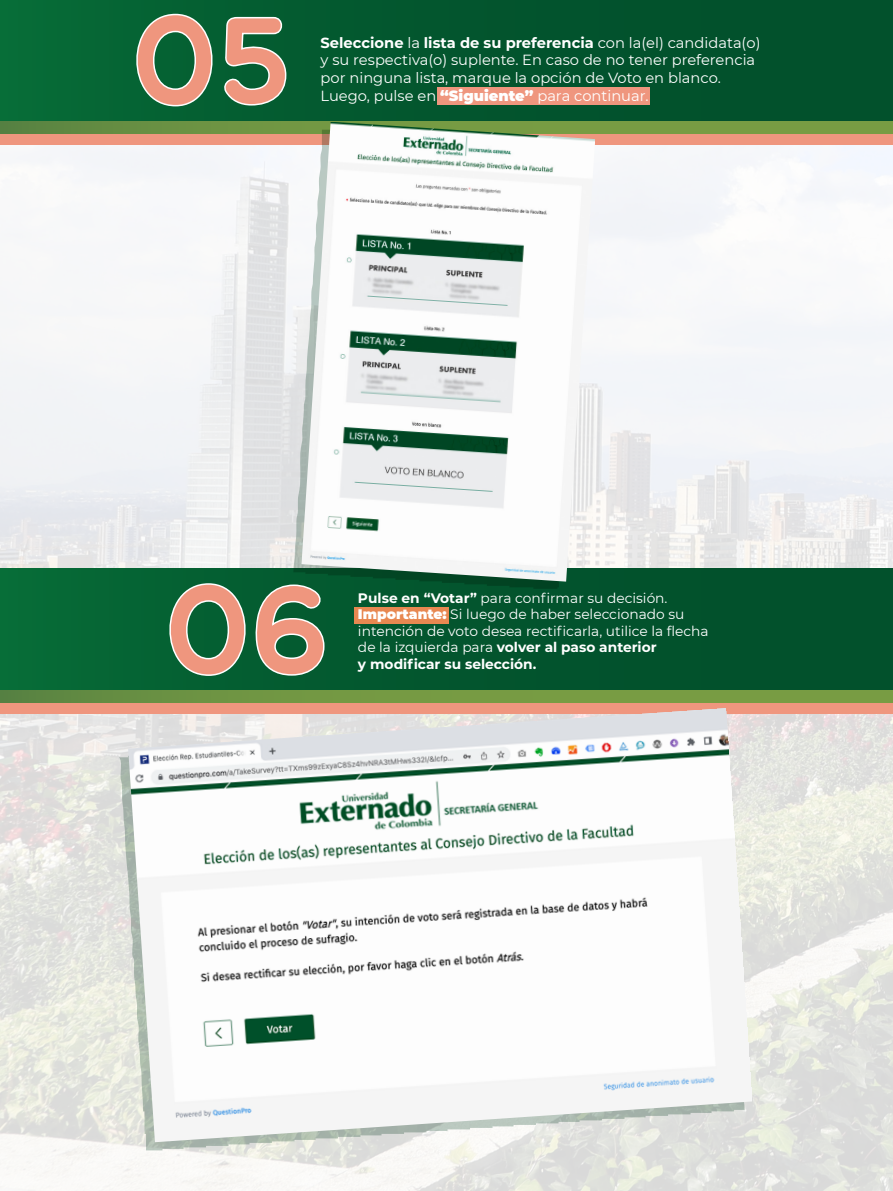
<style>
.page{position:relative;width:893px;height:1191px;background:#fff}
.page>*{position:absolute;margin:0;border:0;box-sizing:border-box;transform-origin:0 0}
.t1{font:125.85px "Multicolore";color:#ef967e}
.t2{font:14.7px/17.5px "Montserrat";color:#fff}
.t3{font:13.8px/16.5px "Montserrat";color:#fff}
.t4{font:700 13.8px "Montserrat";color:#fff}
.s1{font-weight:700}
.s2{font-weight:900}
</style>
<div class="page">
<img style="left:0;top:145px;width:892px;height:1046px">
<div style="left:0;top:0;width:893px;height:122px;background:linear-gradient(to right,#066735,#014b2a)"></div>
<div style="left:0;top:134px;width:893px;height:11px;background:#ef967e"></div>
<svg style="left:0;top:122px;width:893px;height:12px;background:#6f9542"></svg>
<div style="left:437px;top:87px;width:213px;height:18px;background:#ef967e"></div>
<svg style="left:124px;top:13px;width:163px;height:94px;background:#186c42"></svg>
<div style="left:0;top:568px;width:893px;height:122px;background:linear-gradient(to right,#066735,#014b2a)"></div>
<div style="left:0;top:702px;width:893px;height:11px;background:#ef967e"></div>
<svg style="left:0;top:690px;width:893px;height:12px;background:#719642"></svg>
<div style="left:354px;top:607px;width:94px;height:16px;background:#e88851"></div>
<svg style="left:157px;top:582px;width:168px;height:94px;background:#176a41"></svg>
<svg style="left:119px;top:717px;width:625px;height:433px;background:#dfe1db"></svg>
<img style="left:128px;top:708px;width:625px;height:434px">
<svg style="left:293px;top:130px;width:295px;height:459px"></svg>
<img style="left:301px;top:122px;width:294px;height:459px">
<h1 class="t1" style="left:131px;top:-16px;width:161px">05</h1>
<p class="t2" style="left:321px;top:33px;width:441px"><span class="s1">Seleccione</span> la <span class="s1">lista de su preferencia</span> con la(el) candidata(o) y su respectiva(o) suplente. En caso de no tener preferencia por ninguna lista, marque la opción de Voto en blanco.</p>
<p class="t2" style="left:321px;top:86px;width:330px">Luego, pulse en <span class="s2">“Siguiente”</span> para continuar.</p>
<h1 class="t1" style="left:164px;top:554px;width:167px">06</h1>
<p class="t3" style="left:358px;top:589px;width:352px"><span class="s1">Pulse en “Votar”</span> para confirmar su decisión.<br><span class="s2">Importante:</span> Si luego de haber seleccionado su intención de voto desea rectificarla, utilice la flecha de la izquierda para <span class="s1">volver al paso anterior</span></p>
<p class="t4" style="left:358px;top:654px;width:180px">y modificar su selección.</p>
</div>
